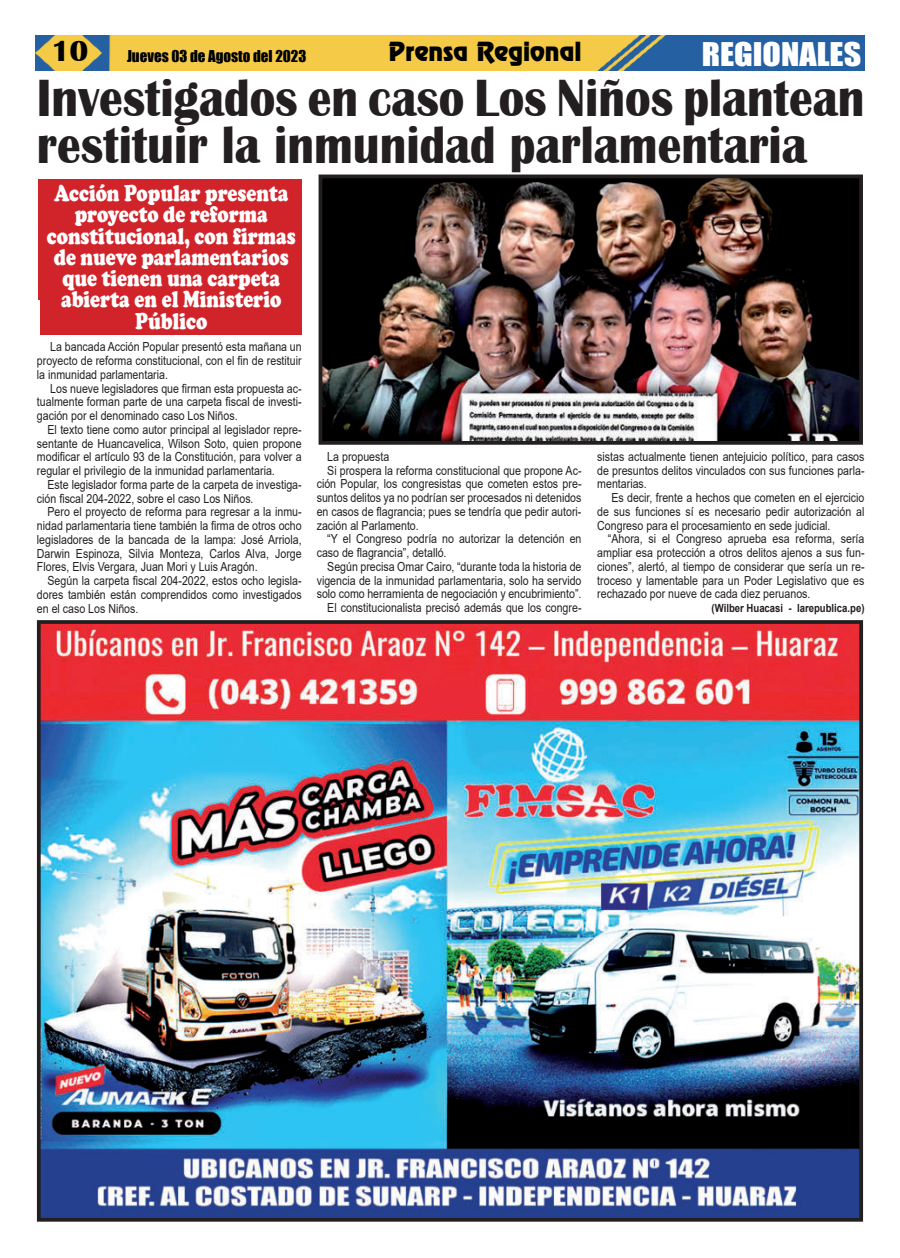
<style>
.page{position:relative;width:900px;height:1258px;background:#fff}
.page>*{position:absolute;margin:0;border:0;box-sizing:border-box;transform-origin:0 0}
.t1{font:700 53.88px/46.2px "Britannic";color:#231f20;scale:.88 1}
.t2{font:30px "Impact";color:#fff;scale:1.13 1}
.t3{font:700 30px "Britannic";color:#000}
.t4{font:900 23.75px/21.2px "Cooper";color:#fff;text-align:center;scale:.79 1}
.t5{font:23.75px "Renfrew Normal";color:#000}
.t6{font:15px "Impact";color:#000}
.t7{font:12.5px/13.8px "Arial";color:#231f20;text-align:justify;scale:.85 1}
.t8{font:700 11.25px "Arial";color:#231f20;scale:.85 1}
</style>
<div class="page">
<img style="left:35px;top:35px;width:830px;height:36px">
<img style="left:42px;top:625px;width:816px;height:592px">
<div style="left:37px;top:620px;width:826px;height:602px;border:4px solid #231f20"></div>
<img style="left:324px;top:180px;width:534px;height:260px">
<div style="left:319px;top:175px;width:544px;height:270px;border:4px solid #231f20"></div>
<div style="left:38px;top:179px;width:264px;height:120px;background:#d1232a"></div>
<div style="left:41px;top:185px;width:261px;height:150px;background:#d1232a"></div>
<h2 class="t3" style="left:52px;top:36px;width:38px">10</h2>
<p class="t6" style="left:127px;top:49px;width:181px">Jueves 03 de Agosto del 2023</p>
<h3 class="t5" style="left:389px;top:41px;width:194px">Prensa Regional</h3>
<h2 class="t2" style="left:702px;top:40px;width:143px">REGIONALES</h2>
<h1 class="t1" style="left:37px;top:75px;width:942px">Investigados en caso Los Niños plantean restituir la inmunidad parlamentaria</h1>
<h3 class="t4" style="left:47px;top:185px;width:316px">Acción Popular presenta proyecto de reforma constitucional, con firmas de nueve parlamentarios que tienen una carpeta abierta en el Ministerio<br>Público</h3>
<p class="t7" style="left:37px;top:341px;width:313px;text-indent:13px">La bancada Acción Popular presentó esta mañana un proyecto de reforma constitucional, con el fin de restituir la inmunidad parlamentaria.</p>
<p class="t7" style="left:37px;top:381px;width:313px;text-indent:13px">Los nueve legisladores que firman esta propuesta ac&shy;tualmente forman parte de una carpeta fiscal de investi&shy;gación por el denominado caso Los Niños.</p>
<p class="t7" style="left:37px;top:424px;width:313px;text-indent:11px">El texto tiene como autor principal al legislador repre&shy;sentante de Huancavelica, Wilson Soto, quien propone modificar el artículo 93 de la Constitución, para volver a regular el privilegio de la inmunidad parlamentaria.</p>
<p class="t7" style="left:37px;top:479px;width:313px;text-indent:11px">Este legislador forma parte de la carpeta de investiga&shy;ción fiscal 204-2022, sobre el caso Los Niños.</p>
<p class="t7" style="left:37px;top:506px;width:313px;text-indent:11px">Pero el proyecto de reforma para regresar a la inmu&shy;nidad parlamentaria tiene también la firma de otros ocho legisladores de la bancada de la lampa: José Arriola, Darwin Espinoza, Silvia Monteza, Carlos Alva, Jorge Flores, Elvis Vergara, Juan Mori y Luis Aragón.</p>
<p class="t7" style="left:37px;top:574px;width:313px;text-indent:11px">Según la carpeta fiscal 204-2022, estos ocho legisla&shy;dores también están comprendidos como investigados en el caso Los Niños.</p>
<p class="t7" style="left:327px;top:451px;width:74px">La propuesta</p>
<p class="t7" style="left:327px;top:465px;width:301px">Si prospera la reforma constitucional que propone Ac-</p>
<p class="t7" style="left:317px;top:478px;width:313px">ción Popular, los congresistas que cometen estos pre-</p>
<p class="t7" style="left:317px;top:492px;width:313px">suntos delitos ya no podrían ser procesados ni detenidos</p>
<p class="t7" style="left:317px;top:505px;width:313px">en casos de flagrancia; pues se tendría que pedir autori-</p>
<p class="t7" style="left:317px;top:520px;width:122px">zación al Parlamento.</p>
<p class="t7" style="left:327px;top:532px;width:301px">“Y el Congreso podría no autorizar la detención en</p>
<p class="t7" style="left:317px;top:546px;width:154px">caso de flagrancia”, detalló.</p>
<p class="t7" style="left:327px;top:560px;width:301px">Según precisa Omar Cairo, “durante toda la historia de</p>
<p class="t7" style="left:317px;top:575px;width:313px">vigencia de la inmunidad parlamentaria, solo ha servido</p>
<p class="t7" style="left:317px;top:588px;width:313px">solo como herramienta de negociación y encubrimiento”.</p>
<p class="t7" style="left:327px;top:602px;width:301px">El constitucionalista precisó además que los congre-</p>
<p class="t7" style="left:597px;top:451px;width:316px">sistas actualmente tienen antejuicio político, para casos de presuntos delitos vinculados con sus funciones parla&shy;mentarias.</p>
<p class="t7" style="left:597px;top:492px;width:316px;text-indent:14px">Es decir, frente a hechos que cometen en el ejercicio de sus funciones sí es necesario pedir autorización al Congreso para el procesamiento en sede judicial.</p>
<p class="t7" style="left:597px;top:532px;width:316px;text-indent:11px">“Ahora, si el Congreso aprueba esa reforma, sería ampliar esa protección a otros delitos ajenos a sus fun&shy;ciones”, alertó, al tiempo de considerar que sería un re&shy;troceso y lamentable para un Poder Legislativo que es rechazado por nueve de cada diez peruanos.</p>
<p class="t8" style="left:712px;top:604px;width:181px">(Wilber Huacasi - larepublica.pe)</p>
</div>
